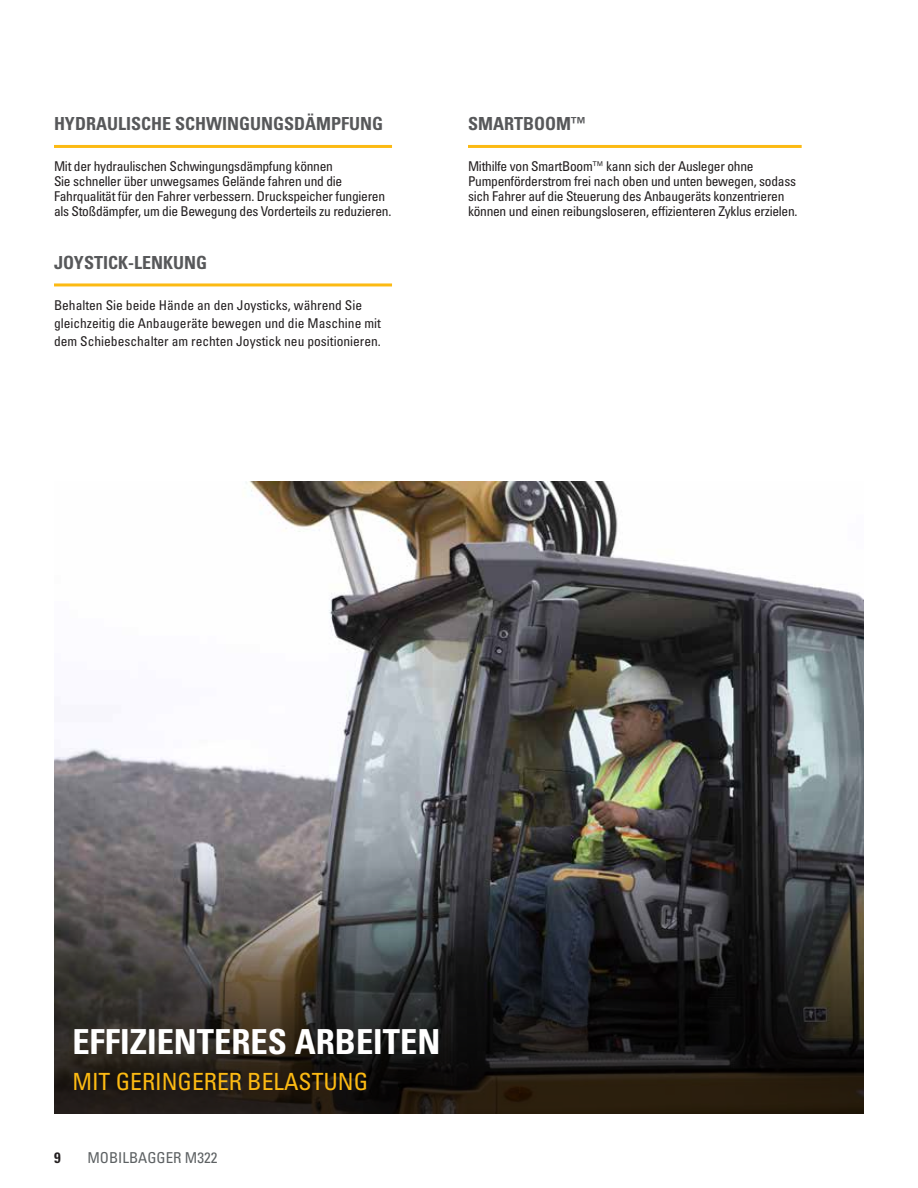
<style>
.page{position:relative;width:918px;height:1188px;background:#fff}
.page>*{position:absolute;margin:0;border:0;box-sizing:border-box;transform-origin:0 0}
.t1{font:34.5px "Univers LTCYR 67 Bold Cond";color:#fff}
.t2{font:condensed 23.7px "Univers LTCYR 57";color:#fcba13}
.t3{font:18px "Univers LTCYR 67 Bold Cond";color:#57585a}
.t4{font:condensed 15px "Univers LTCYR 57";color:#5d6163}
.t5{font:15px "Univers LTCYR 67 Bold Cond";color:#231f20}
.t6{font:condensed 13.5px/15px "Univers LTCYR 57";letter-spacing:-.02em;color:#231f20}
.t7{font:condensed 13.5px/18px "Univers LTCYR 57";color:#231f20}
</style>
<div class="page">
<img style="left:54px;top:482px;width:810px;height:631px">
<hr style="left:54px;top:145px;width:338px;height:3px;background:#fcba13">
<hr style="left:54px;top:283px;width:338px;height:3px;background:#fcba13">
<hr style="left:468px;top:145px;width:334px;height:3px;background:#fcba13">
<h3 class="t3" style="left:54px;top:113px;width:331px">HYDRAULISCHE SCHWINGUNGSDÄMPFUNG</h3>
<h3 class="t3" style="left:468px;top:113px;width:120px">SMARTBOOM™</h3>
<p class="t6" style="left:54px;top:159px;width:339px">Mit der hydraulischen Schwingungsdämpfung können<br>Sie schneller über unwegsames Gelände fahren und die Fahrqualität für den Fahrer verbessern. Druckspeicher fungieren als Stoßdämpfer, um die Bewegung des Vorderteils zu reduzieren.</p>
<p class="t6" style="left:468px;top:159px;width:331px">Mithilfe von SmartBoom™ kann sich der Ausleger ohne Pumpenförderstrom frei nach oben und unten bewegen, sodass sich Fahrer auf die Steuerung des Anbaugeräts konzentrieren können und einen reibungsloseren, effizienteren Zyklus erzielen.</p>
<h3 class="t3" style="left:54px;top:252px;width:155px">JOYSTICK-LENKUNG</h3>
<p class="t7" style="left:54px;top:296px;width:328px">Behalten Sie beide Hände an den Joysticks, während Sie gleichzeitig die Anbaugeräte bewegen und die Maschine mit dem Schiebeschalter am rechten Joystick neu positionieren.</p>
<h1 class="t1" style="left:72px;top:1020px;width:370px">EFFIZIENTERES ARBEITEN</h1>
<h2 class="t2" style="left:72px;top:1066px;width:297px">MIT GERINGERER BELASTUNG</h2>
<p class="t5" style="left:54px;top:1148px;width:8px">9</p>
<p class="t4" style="left:87px;top:1148px;width:131px">MOBILBAGGER M322</p>
</div>
